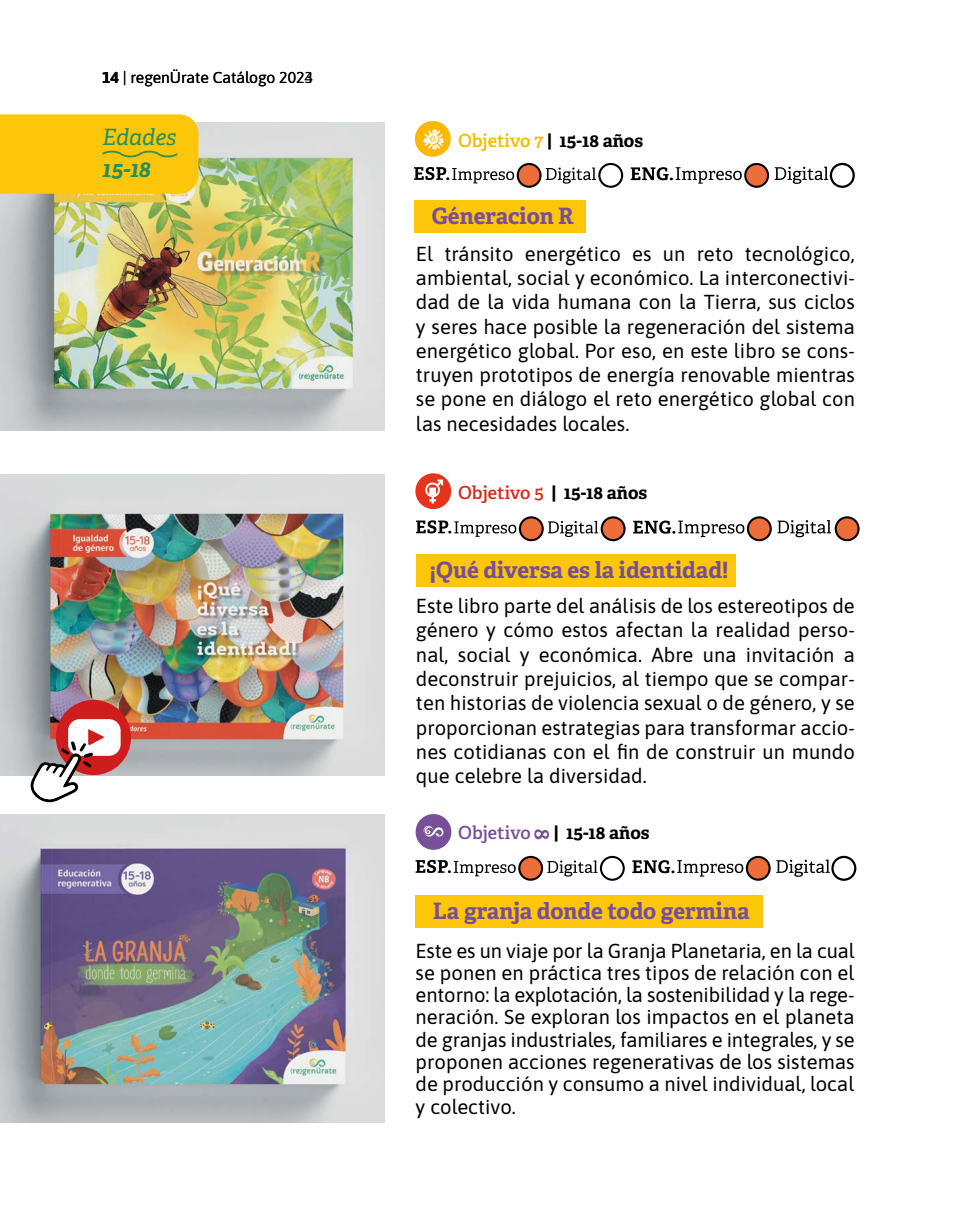
<style>
.page{position:relative;width:957px;height:1212px;background:#fff}
.page>*{position:absolute;margin:0;border:0;box-sizing:border-box;transform-origin:0 0}
.t1{font:700 22.5px "Adelle";color:#784e9a}
.t2{font:italic 22.5px "Adelle";color:#278f5a}
.t3{font:italic 700 22.5px "Adelle";color:#278f5a}
.t4{font:20.25px/24.3px "Asap";letter-spacing:.005em;color:#000;text-align:justify}
.t5{font:700 18px "Adelle";color:#000}
.t6{font:600 18px "Adelle";color:#784f99}
.t7{font:15.75px "Asap";color:#000}
.s1{font-weight:700}
.s2{font-weight:600;color:#fab800}
.s3{font-weight:600;color:#d32c1a}
</style>
<div class="page">
<img style="left:0;top:475px;width:384px;height:300px">
<svg style="left:30px;top:700px;width:101px;height:103px"></svg>
<img style="left:0;top:814px;width:384px;height:309px">
<img style="left:0;top:122px;width:384px;height:309px">
<div style="left:0;top:114px;width:198px;height:80px;background:#fdc608"></div>
<div style="left:416px;top:554px;width:319px;height:33px;background:#fdc608"></div>
<div style="left:415px;top:473px;width:36px;height:36px;background:#e6331c;border-radius:50%"></div>
<svg style="left:425px;top:479px;width:18px;height:25px"></svg>
<svg style="left:520px;top:517px;width:23px;height:23px"></svg>
<div style="left:519px;top:516px;width:25px;height:25px;border:2px solid #000;border-radius:50%"></div>
<div style="left:602px;top:517px;width:22px;height:23px;background:#ed6d3b;border-radius:50%"></div>
<div style="left:600px;top:516px;width:25px;height:25px;border:2px solid #000;border-radius:50%"></div>
<svg style="left:748px;top:517px;width:23px;height:23px"></svg>
<div style="left:747px;top:516px;width:25px;height:25px;border:2px solid #000;border-radius:50%"></div>
<div style="left:835px;top:517px;width:23px;height:23px;background:#ed6d3b;border-radius:50%"></div>
<div style="left:834px;top:516px;width:25px;height:25px;border:2px solid #000;border-radius:50%"></div>
<svg style="left:416px;top:520px;width:182px;height:17px"></svg>
<svg style="left:633px;top:520px;width:198px;height:17px"></svg>
<div style="left:415px;top:814px;width:36px;height:36px;background:#784f99;border-radius:50%"></div>
<svg style="left:424px;top:826px;width:20px;height:10px"></svg>
<div style="left:415px;top:895px;width:348px;height:33px;background:#fdc608"></div>
<svg style="left:519px;top:857px;width:23px;height:23px"></svg>
<div style="left:518px;top:856px;width:25px;height:25px;border:2px solid #000;border-radius:50%"></div>
<div style="left:600px;top:856px;width:25px;height:25px;border:2px solid #000;border-radius:50%"></div>
<svg style="left:747px;top:857px;width:22px;height:23px"></svg>
<div style="left:746px;top:856px;width:24px;height:25px;border:2px solid #000;border-radius:50%"></div>
<div style="left:831px;top:856px;width:25px;height:25px;border:2px solid #000;border-radius:50%"></div>
<svg style="left:415px;top:860px;width:182px;height:16px"></svg>
<svg style="left:632px;top:860px;width:198px;height:17px"></svg>
<svg style="left:534px;top:829px;width:15px;height:10px"></svg>
<div style="left:415px;top:121px;width:36px;height:36px;background:#fab800;border-radius:50%"></div>
<svg style="left:423px;top:130px;width:20px;height:19px"></svg>
<div style="left:414px;top:200px;width:172px;height:33px;background:#fdc608"></div>
<svg style="left:518px;top:164px;width:22px;height:23px"></svg>
<div style="left:517px;top:163px;width:24px;height:25px;border:2px solid #000;border-radius:50%"></div>
<div style="left:598px;top:163px;width:25px;height:25px;border:2px solid #000;border-radius:50%"></div>
<svg style="left:745px;top:164px;width:23px;height:23px"></svg>
<div style="left:744px;top:163px;width:25px;height:25px;border:2px solid #000;border-radius:50%"></div>
<div style="left:830px;top:163px;width:25px;height:25px;border:2px solid #000;border-radius:50%"></div>
<svg style="left:414px;top:167px;width:182px;height:17px"></svg>
<svg style="left:631px;top:167px;width:197px;height:17px"></svg>
<p class="t7" style="left:102px;top:67px;width:212px"><span class="s1">14</span> | regenÜrate Catálogo 2023</p>
<p class="t7" style="left:305px;top:67px;width:10px">4</p>
<p class="t2" style="left:102px;top:123px;width:76px">Edades</p>
<p class="t3" style="left:102px;top:154px;width:50px">15-18</p>
<p class="t5" style="left:458px;top:129px;width:187px"><span class="s2">Objetivo 7</span> | 15-18 años</p>
<p class="t1" style="left:432px;top:201px;width:144px">Géneracion R</p>
<p class="t4" style="left:416px;top:240px;width:440px">El tránsito energético es un reto tecnológico, ambiental, social y económico. La interconectivi&shy;dad de la vida humana con la Tierra, sus ciclos y seres hace posible la regeneración del sistema energético global. Por eso, en este libro se cons&shy;truyen prototipos de energía renovable mientras se pone en diálogo el reto energético global con las necesidades locales.</p>
<p class="t5" style="left:458px;top:481px;width:191px"><span class="s3">Objetivo 5</span> | 15-18 años</p>
<p class="t1" style="left:430px;top:556px;width:300px">¡Qué diversa es la identidad!</p>
<p class="t4" style="left:416px;top:593px;width:440px">Este libro parte del análisis de los estereotipos de género y cómo estos afectan la realidad perso&shy;nal, social y económica. Abre una invitación a deconstruir prejuicios, al tiempo que se compar&shy;ten historias de violencia sexual o de género, y se proporcionan estrategias para transformar accio&shy;nes cotidianas con el fin de construir un mundo que celebre la diversidad.</p>
<p class="t6" style="left:458px;top:822px;width:74px">Objetivo</p>
<p class="t5" style="left:554px;top:821px;width:97px">| 15-18 años</p>
<p class="t1" style="left:433px;top:896px;width:318px">La granja donde todo germina</p>
<p class="t4" style="left:415px;top:938px;width:441px;line-height:22.3px">Este es un viaje por la Granja Planetaria, en la cual se ponen en práctica tres tipos de relación con el entorno: la explotación, la sostenibilidad y la rege&shy;neración. Se exploran los impactos en el planeta de granjas industriales, familiares e integrales, y se proponen acciones regenerativas de los sistemas de producción y consumo a nivel individual, local y colectivo.</p>
</div>
